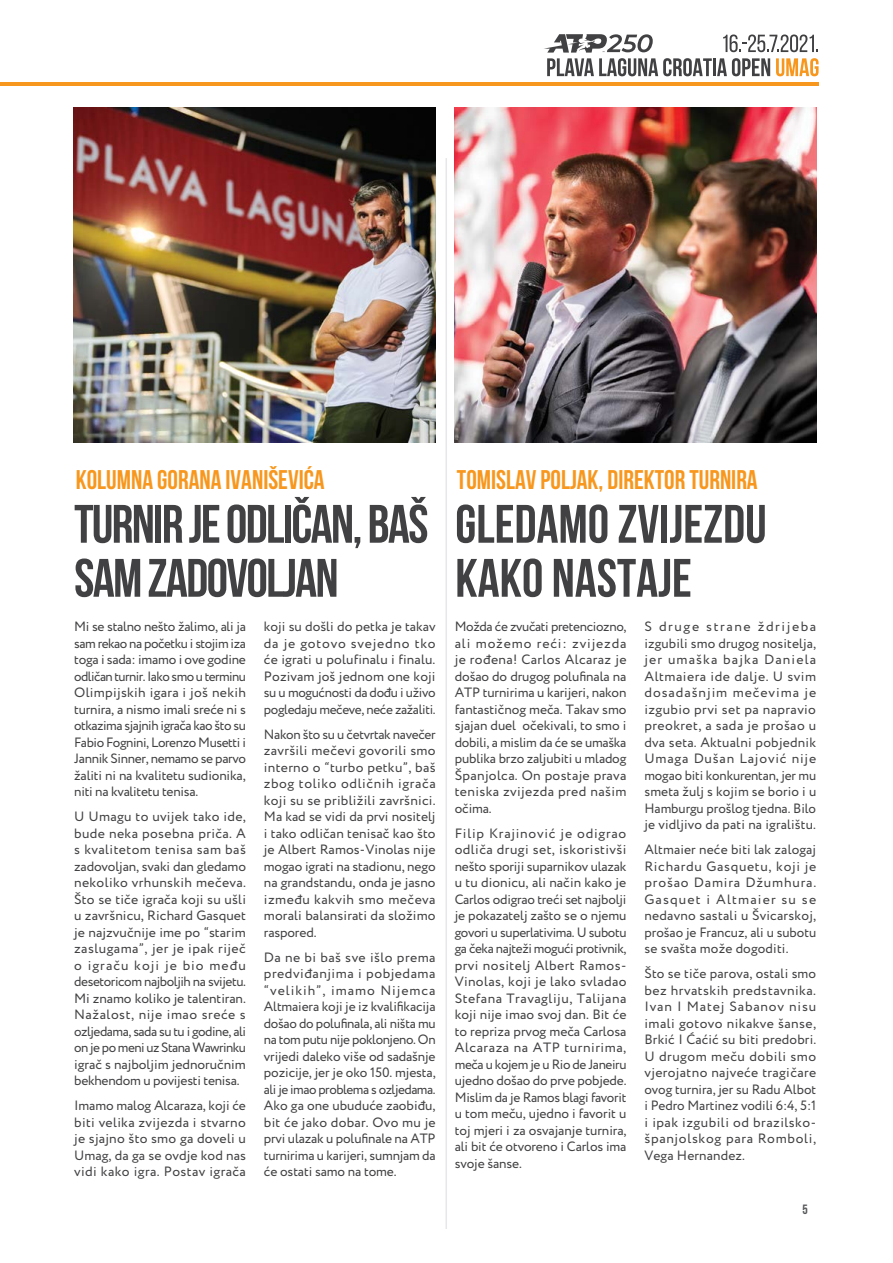
<style>
.page{position:relative;width:893px;height:1263px;background:#fff}
.page>*{position:absolute;margin:0;border:0;box-sizing:border-box;transform-origin:0 0}
.t1{font:700 54px/54px "Bebas Neue";letter-spacing:-.03em;color:#414042}
.t2{font:700 54px/54px "Bebas Neue";color:#414042}
.t3{font:700 27px "Bebas Neue";color:#f8971d}
.t4{font:13.5px/16.5px "Circe";letter-spacing:-.005em;color:#414042;text-align:justify}
.t5{font:700 13.5px "Bebas Neue";color:#58595b}
</style>
<div class="page">
<hr style="left:0;top:82px;width:819px;height:3px;background:#f8971d">
<svg style="left:544px;top:34px;width:275px;height:42px"></svg>
<img style="left:73px;top:107px;width:363px;height:335px">
<img style="left:454px;top:107px;width:363px;height:335px">
<hr style="left:445px;top:158px;width:2px;height:1071px;background:#e6e7e8">
<h2 class="t3" style="left:76px;top:465px;width:250px">KOLUMNA GORANA IVANIŠEVIĆA</h2>
<h2 class="t3" style="left:457px;top:465px;width:302px">TOMISLAV POLJAK, DIREKTOR TURNIRA</h2>
<h1 class="t1" style="left:74px;top:496px;width:356px">TURNIR JE ODLIČAN, BAŠ<br>SAM ZADOVOLJAN</h1>
<h1 class="t2" style="left:455px;top:496px;width:313px">GLEDAMO ZVIJEZDU<br>KAKO NASTAJE</h1>
<p class="t4" style="left:74px;top:619px;width:173px">Mi se stalno nešto žalimo, ali ja sam rekao na početku i stojim iza toga i sada: imamo i ove godine odličan turnir. Iako smo u terminu Olimpijskih igara i još nekih turnira, a nismo imali sreće ni s otkazima sjajnih igrača kao što su Fabio Fognini, Lorenzo Musetti i Jannik Sinner, nemamo se parvo žaliti ni na kvalitetu sudionika, niti na kvalitetu tenisa.</p>
<p class="t4" style="left:74px;top:809px;width:173px">U Umagu to uvijek tako ide, bude neka posebna priča. A s kvalitetom tenisa sam baš zadovoljan, svaki dan gledamo nekoliko vrhunskih mečeva.<br>Što se tiče igrača koji su ušli u završnicu, Richard Gasquet je najzvučnije ime po “starim zaslugama”, jer je ipak riječ o igraču koji je bio među desetoricom najboljih na svijetu.<br>Mi znamo koliko je talentiran.<br>Nažalost, nije imao sreće s ozljedama, sada su tu i godine, ali on je po meni uz Stana Wawrinku igrač s najboljim jednoručnim bekhendom u povijesti tenisa.</p>
<p class="t4" style="left:74px;top:1098px;width:173px">Imamo malog Alcaraza, koji će biti velika zvijezda i stvarno je sjajno što smo ga doveli u Umag, da ga se ovdje kod nas vidi kako igra. Postav igrača</p>
<p class="t4" style="left:264px;top:619px;width:173px">koji su došli do petka je takav da je gotovo svejedno tko će igrati u polufinalu i finalu.<br>Pozivam još jednom one koji su u mogućnosti da dođu i uživo pogledaju mečeve, neće zažaliti.</p>
<p class="t4" style="left:264px;top:726px;width:173px">Nakon što su u četvrtak navečer završili mečevi govorili smo interno o “turbo petku”, baš zbog toliko odličnih igrača koji su se približili završnici.<br>Ma kad se vidi da prvi nositelj i tako odličan tenisač kao što je Albert Ramos-Vinolas nije mogao igrati na stadionu, nego na grandstandu, onda je jasno između kakvih smo mečeva morali balansirati da složimo raspored.</p>
<p class="t4" style="left:264px;top:949px;width:173px">Da ne bi baš sve išlo prema predviđanjima i pobjedama “velikih”, imamo Nijemca Altmaiera koji je iz kvalifikacija došao do polufinala, ali ništa mu na tom putu nije poklonjeno. On vrijedi daleko više od sadašnje pozicije, jer je oko 150. mjesta, ali je imao problema s ozljedama.<br>Ako ga one ubuduće zaobiđu, bit će jako dobar. Ovo mu je prvi ulazak u polufinale na ATP turnirima u karijeri, sumnjam da će ostati samo na tome.</p>
<p class="t4" style="left:455px;top:619px;width:173px">Možda će zvučati pretenciozno, ali možemo reći: zvijezda je rođena! Carlos Alcaraz je došao do drugog polufinala na ATP turnirima u karijeri, nakon fantastičnog meča. Takav smo sjajan duel očekivali, to smo i dobili, a mislim da će se umaška publika brzo zaljubiti u mladog Španjolca. On postaje prava teniska zvijezda pred našim očima.</p>
<p class="t4" style="left:455px;top:825px;width:173px">Filip Krajinović je odigrao odliča drugi set, iskoristivši nešto sporiji suparnikov ulazak u tu dionicu, ali način kako je Carlos odigrao treći set najbolji je pokazatelj zašto se o njemu govori u superlativima. U subotu ga čeka najteži mogući protivnik, prvi nositelj Albert Ramos-Vinolas, koji je lako svladao Stefana Travagliju, Talijana koji nije imao svoj dan. Bit će to repriza prvog meča Carlosa Alcaraza na ATP turnirima, meča u kojem je u Rio de Janeiru ujedno došao do prve pobjede.<br>Mislim da je Ramos blagi favorit u tom meču, ujedno i favorit u toj mjeri i za osvajanje turnira, ali bit će otvoreno i Carlos ima svoje šanse.</p>
<p class="t4" style="left:644px;top:619px;width:173px">S druge strane ždrijeba izgubili smo drugog nositelja, jer umaška bajka Daniela Altmaiera ide dalje. U svim dosadašnjim mečevima je izgubio prvi set pa napravio preokret, a sada je prošao u dva seta. Aktualni pobjednik Umaga Dušan Lajović nije mogao biti konkurentan, jer mu smeta žulj s kojim se borio i u Hamburgu prošlog tjedna. Bilo je vidljivo da pati na igralištu.</p>
<p class="t4" style="left:644px;top:842px;width:173px">Altmaier neće biti lak zalogaj Richardu Gasquetu, koji je prošao Damira Džumhura.<br>Gasquet i Altmaier su se nedavno sastali u Švicarskoj, prošao je Francuz, ali u subotu se svašta može dogoditi.</p>
<p class="t4" style="left:644px;top:966px;width:173px">Što se tiče parova, ostali smo bez hrvatskih predstavnika.<br>Ivan I Matej Sabanov nisu imali gotovo nikakve šanse, Brkić I Ćaćić su biti predobri.<br>U drugom meču dobili smo vjerojatno najveće tragičare ovog turnira, jer su Radu Albot i Pedro Martinez vodili 6:4, 5:1 i ipak izgubili od brazilsko&shy;španjolskog para Romboli, Vega Hernandez.</p>
<p class="t5" style="left:803px;top:1201px;width:7px">5</p>
</div>
